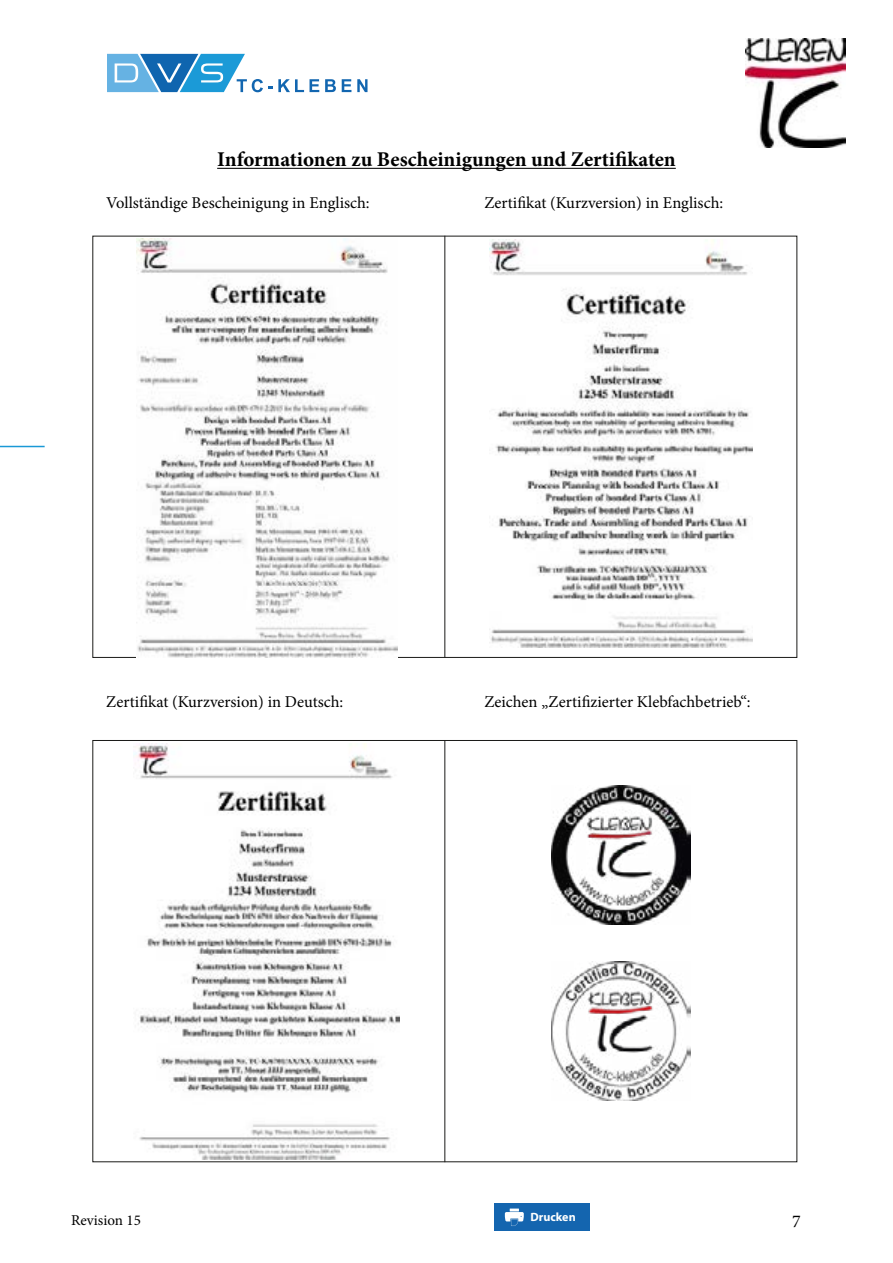
<style>
.page{position:relative;width:893px;height:1263px;background:#fff}
.page>*{position:absolute;margin:0;border:0;box-sizing:border-box;transform-origin:0 0}
.t1{font:700 21px "Minion Pro";color:#000}
.t2{font:18px "Minion Pro";color:#000}
.t3{font:16.5px "Minion Pro";color:#000}
.t4{font:15px "Minion Pro";color:#000}
.t5{font:700 12px "Myriad Pro";color:#fff}
</style>
<div class="page">
<svg style="left:107px;top:54px;width:212px;height:39px"></svg>
<svg style="left:325px;top:79px;width:11px;height:13px"></svg>
<svg style="left:342px;top:79px;width:9px;height:13px"></svg>
<svg style="left:357px;top:79px;width:10px;height:13px"></svg>
<img style="left:745px;top:38px;width:100px;height:110px">
<hr style="left:0;top:446px;width:45px;height:1px;background:#1a99d6">
<div style="left:495px;top:1203px;width:95px;height:28px;background:#1465af"></div>
<svg style="left:505px;top:1208px;width:19px;height:18px"></svg>
<hr style="left:217px;top:168px;width:459px;height:1px;background:#000">
<hr style="left:444px;top:236px;width:1px;height:422px;background:#1a1a18">
<img style="left:136px;top:239px;width:262px;height:418px">
<img style="left:489px;top:240px;width:264px;height:407px">
<hr style="left:444px;top:740px;width:1px;height:422px;background:#1a1a18">
<img style="left:134px;top:744px;width:265px;height:415px">
<img style="left:551px;top:785px;width:140px;height:139px">
<img style="left:551px;top:961px;width:140px;height:140px">
<p class="t1" style="left:217px;top:145px;width:460px">Informationen zu Bescheinigungen und Zertifikaten</p>
<p class="t3" style="left:106px;top:191px;width:265px">Vollständige Bescheinigung in Englisch:</p>
<p class="t3" style="left:484px;top:191px;width:240px">Zertifikat (Kurzversion) in Englisch:</p>
<p class="t3" style="left:106px;top:691px;width:239px">Zertifikat (Kurzversion) in Deutsch:</p>
<p class="t3" style="left:484px;top:691px;width:268px">Zeichen „Zertifizierter Klebfachbetrieb“:</p>
<p class="t5" style="left:530px;top:1209px;width:47px">Drucken</p>
<p class="t4" style="left:71px;top:1210px;width:71px">Revision 15</p>
<p class="t2" style="left:792px;top:1209px;width:10px">7</p>
</div>
